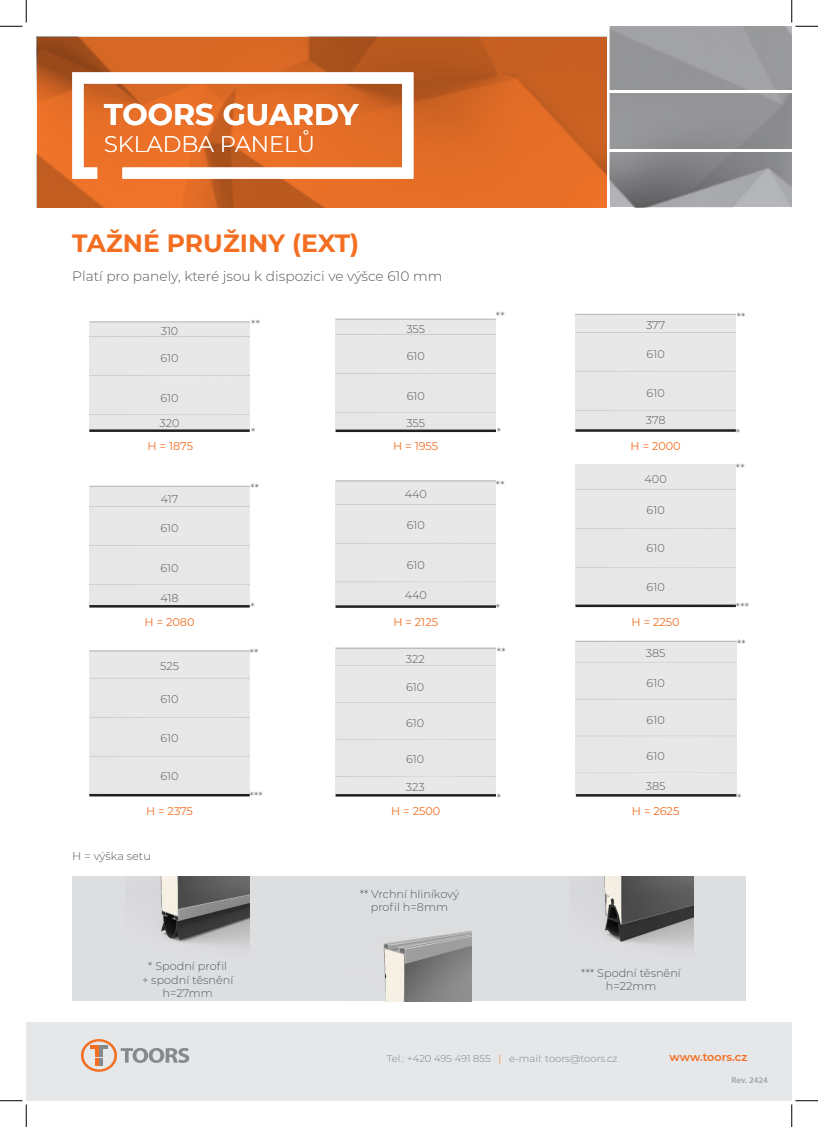
<style>
.page{position:relative;width:818px;height:1127px;background:#fff}
.page>*{position:absolute;margin:0;border:0;box-sizing:border-box;transform-origin:0 0}
.t1{font:700 30px "Montserrat";color:#fff}
.t2{font:700 25px "Montserrat";color:#f36e21}
.t3{font:300 22.5px "Montserrat";color:#fff}
.t4{font:300 13.75px "Montserrat";color:#57585a}
.No_Spacing{font:300 11.25px/13.5px "Montserrat";color:#57585a;text-align:center}
.t5{font:11.25px "Montserrat";color:#f36e21}
.t6{font:600 11.25px "Montserrat";letter-spacing:-.005em;color:#f36e21}
.t7{font:300 10px "Montserrat";letter-spacing:-.005em;color:#808285}
.t8{font:600 8.75px "Myriad Pro";color:#a1a3a6}
.s1{color:#f36e21}
</style>
<div class="page">
<img style="left:37px;top:37px;width:569px;height:170px">
<div style="left:26px;top:1022px;width:766px;height:78px;background:#e6e7e9"></div>
<svg style="left:81px;top:1039px;width:108px;height:32px"></svg>
<img style="left:610px;top:152px;width:182px;height:55px">
<div style="left:72px;top:875px;width:674px;height:125px;background:#dddee0"></div>
<img style="left:383px;top:931px;width:88px;height:69px">
<img style="left:569px;top:875px;width:124px;height:72px">
<img style="left:126px;top:875px;width:124px;height:71px">
<hr style="left:575px;top:604px;width:161px;height:3px;background:#231f20">
<hr style="left:89px;top:793px;width:161px;height:3px;background:#231f20">
<hr style="left:89px;top:650px;width:161px;height:1px;background:#bcbdc0">
<hr style="left:576px;top:793px;width:160px;height:3px;background:#231f20">
<hr style="left:335px;top:605px;width:161px;height:2px;background:#231f20">
<hr style="left:335px;top:480px;width:161px;height:1px;background:#bcbdc0">
<hr style="left:576px;top:640px;width:160px;height:1px;background:#bcbdc0">
<hr style="left:335px;top:793px;width:161px;height:3px;background:#231f20">
<hr style="left:335px;top:647px;width:161px;height:2px;background:#bcbdc0">
<hr style="left:89px;top:605px;width:161px;height:2px;background:#231f20">
<hr style="left:89px;top:485px;width:161px;height:2px;background:#bcbdc0">
<hr style="left:575px;top:429px;width:161px;height:2px;background:#231f20">
<hr style="left:575px;top:314px;width:161px;height:1px;background:#bcbdc0">
<hr style="left:335px;top:429px;width:161px;height:3px;background:#231f20">
<hr style="left:335px;top:318px;width:161px;height:2px;background:#bcbdc0">
<hr style="left:89px;top:429px;width:161px;height:3px;background:#231f20">
<hr style="left:89px;top:321px;width:161px;height:1px;background:#bcbdc0">
<svg style="left:67px;top:67px;width:352px;height:117px"></svg>
<svg style="left:0;top:0;width:27px;height:27px"></svg>
<svg style="left:0;top:1100px;width:27px;height:26px"></svg>
<svg style="left:791px;top:0;width:27px;height:27px"></svg>
<svg style="left:791px;top:1100px;width:27px;height:26px"></svg>
<h1 class="t1" style="left:104px;top:92px;width:256px">TOORS GUARDY</h1>
<h3 class="t3" style="left:104px;top:128px;width:212px">SKLADBA PANELŮ</h3>
<p class="t2" style="left:72px;top:224px;width:288px">TAŽNÉ PRUŽINY (EXT)</p>
<p class="t4" style="left:72px;top:267px;width:371px">Platí pro panely, které jsou k dispozici ve výšce 610 mm</p>
<p class="No_Spacing" style="left:161px;top:323px;width:19px">310</p>
<p class="No_Spacing" style="left:160px;top:350px;width:20px">610</p>
<p class="No_Spacing" style="left:160px;top:390px;width:20px">610</p>
<p class="No_Spacing" style="left:160px;top:416px;width:21px">320</p>
<p class="t5" style="left:148px;top:438px;width:47px">H = 1875</p>
<p class="No_Spacing" style="left:161px;top:491px;width:19px">417</p>
<p class="No_Spacing" style="left:160px;top:521px;width:20px">610</p>
<p class="No_Spacing" style="left:160px;top:561px;width:20px">610</p>
<p class="No_Spacing" style="left:160px;top:590px;width:20px">418</p>
<p class="t5" style="left:145px;top:613px;width:51px">H = 2080</p>
<p class="No_Spacing" style="left:160px;top:659px;width:20px">525</p>
<p class="No_Spacing" style="left:160px;top:692px;width:20px">610</p>
<p class="No_Spacing" style="left:160px;top:730px;width:20px">610</p>
<p class="No_Spacing" style="left:160px;top:768px;width:20px">610</p>
<p class="t5" style="left:146px;top:803px;width:48px">H = 2375</p>
<p class="No_Spacing" style="left:72px;top:848px;width:80px">H = výška setu</p>
<p class="No_Spacing" style="left:251px;top:316px;width:10px">**</p>
<p class="No_Spacing" style="left:251px;top:425px;width:6px">*</p>
<p class="No_Spacing" style="left:250px;top:481px;width:10px">**</p>
<p class="No_Spacing" style="left:250px;top:600px;width:6px">*</p>
<p class="No_Spacing" style="left:250px;top:645px;width:10px">**</p>
<p class="No_Spacing" style="left:250px;top:789px;width:15px">***</p>
<p class="No_Spacing" style="left:142px;top:958px;width:93px">* Spodní profil<br>+ spodní těsnění h=27mm</p>
<p class="No_Spacing" style="left:406px;top:321px;width:20px">355</p>
<p class="No_Spacing" style="left:407px;top:349px;width:20px">610</p>
<p class="No_Spacing" style="left:407px;top:389px;width:20px">610</p>
<p class="No_Spacing" style="left:406px;top:415px;width:20px">355</p>
<p class="t5" style="left:393px;top:438px;width:47px">H = 1955</p>
<p class="No_Spacing" style="left:405px;top:487px;width:24px">440</p>
<p class="No_Spacing" style="left:407px;top:518px;width:20px">610</p>
<p class="No_Spacing" style="left:407px;top:558px;width:20px">610</p>
<p class="No_Spacing" style="left:405px;top:588px;width:24px">440</p>
<p class="t5" style="left:393px;top:613px;width:46px">H = 2125</p>
<p class="No_Spacing" style="left:406px;top:651px;width:20px">322</p>
<p class="No_Spacing" style="left:406px;top:679px;width:20px">610</p>
<p class="No_Spacing" style="left:406px;top:715px;width:20px">610</p>
<p class="No_Spacing" style="left:406px;top:752px;width:20px">610</p>
<p class="No_Spacing" style="left:406px;top:779px;width:20px">323</p>
<p class="t5" style="left:391px;top:803px;width:51px">H = 2500</p>
<p class="No_Spacing" style="left:360px;top:886px;width:101px">** Vrchní hliníkový profil h=8mm</p>
<p class="No_Spacing" style="left:496px;top:309px;width:10px">**</p>
<p class="No_Spacing" style="left:497px;top:425px;width:6px">*</p>
<p class="No_Spacing" style="left:496px;top:477px;width:10px">**</p>
<p class="No_Spacing" style="left:496px;top:600px;width:6px">*</p>
<p class="No_Spacing" style="left:497px;top:644px;width:10px">**</p>
<p class="No_Spacing" style="left:497px;top:790px;width:6px">*</p>
<p class="No_Spacing" style="left:646px;top:318px;width:21px">377</p>
<p class="No_Spacing" style="left:646px;top:346px;width:20px">610</p>
<p class="No_Spacing" style="left:646px;top:386px;width:20px">610</p>
<p class="No_Spacing" style="left:646px;top:413px;width:21px">378</p>
<p class="t5" style="left:630px;top:438px;width:52px">H = 2000</p>
<p class="No_Spacing" style="left:644px;top:472px;width:24px">400</p>
<p class="No_Spacing" style="left:646px;top:503px;width:20px">610</p>
<p class="No_Spacing" style="left:646px;top:541px;width:20px">610</p>
<p class="No_Spacing" style="left:646px;top:579px;width:20px">610</p>
<p class="t5" style="left:632px;top:614px;width:50px">H = 2250</p>
<p class="No_Spacing" style="left:646px;top:645px;width:21px">385</p>
<p class="No_Spacing" style="left:646px;top:676px;width:20px">610</p>
<p class="No_Spacing" style="left:646px;top:712px;width:20px">610</p>
<p class="No_Spacing" style="left:646px;top:748px;width:20px">610</p>
<p class="No_Spacing" style="left:646px;top:778px;width:21px">385</p>
<p class="t5" style="left:632px;top:803px;width:49px">H = 2625</p>
<p class="No_Spacing" style="left:737px;top:310px;width:10px">**</p>
<p class="No_Spacing" style="left:736px;top:426px;width:6px">*</p>
<p class="No_Spacing" style="left:736px;top:460px;width:10px">**</p>
<p class="No_Spacing" style="left:736px;top:600px;width:15px">***</p>
<p class="No_Spacing" style="left:737px;top:636px;width:10px">**</p>
<p class="No_Spacing" style="left:737px;top:790px;width:6px">*</p>
<p class="No_Spacing" style="left:581px;top:965px;width:101px">*** Spodní těsnění h=22mm</p>
<p class="t7" style="left:387px;top:1051px;width:232px">Tel.: +420 495 491 855 <span class="s1">|</span> e-mail: toors@toors.cz</p>
<p class="t6" style="left:670px;top:1048px;width:79px">www.toors.cz</p>
<p class="t8" style="left:731px;top:1074px;width:38px">Rev. 2424</p>
</div>
